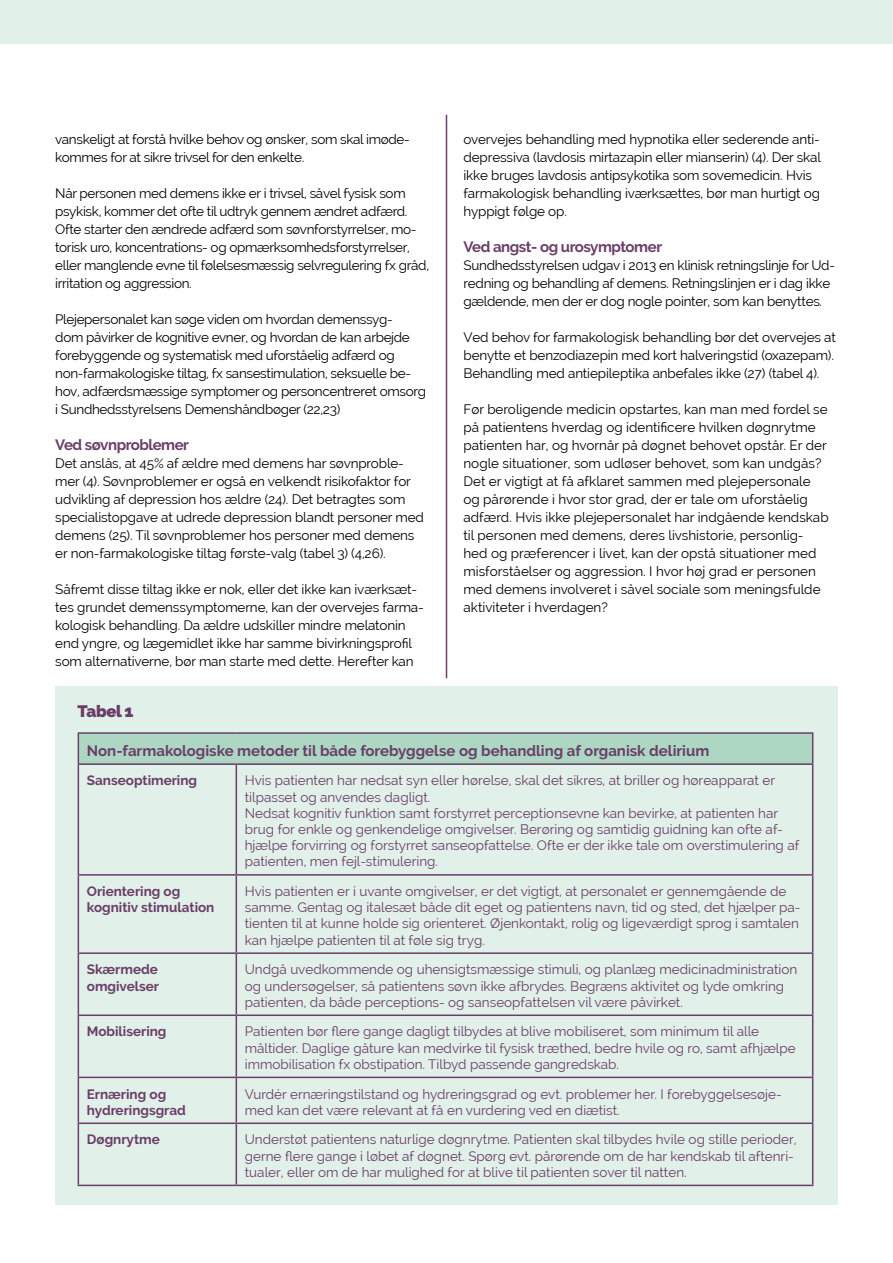
<style>
.page{position:relative;width:893px;height:1263px;background:#fff}
.page>*{position:absolute;margin:0;border:0;box-sizing:border-box;transform-origin:0 0}
.t1{font:900 16.5px "Raleway";letter-spacing:-.02em;color:#6a3e68}
.t2{font:700 15px "Raleway";color:#6a3e68}
.t3{font:700 15px "Raleway";letter-spacing:-.03em;color:#6a3e68}
.t4{font:13.5px/18px "Raleway";letter-spacing:-.01em;color:#000}
.t5{font:13.5px/16.2px "Raleway";color:#6a3e68}
.t6{font:700 13.5px/16.2px "Raleway";color:#6a3e68}
</style>
<div class="page">
<div style="left:0;top:0;width:893px;height:44px;background:#e1f0e8"></div>
<hr style="left:446px;top:115px;width:1px;height:563px;background:#6a3e68">
<div style="left:55px;top:686px;width:783px;height:519px;background:#e1f0e8"></div>
<div style="left:78px;top:733px;width:735px;height:31px;background:#add7c3"></div>
<hr style="left:78px;top:732px;width:158px;height:2px;background:#6a3e68">
<svg style="left:78px;top:734px;width:1px;height:29px"></svg>
<hr style="left:236px;top:732px;width:577px;height:2px;background:#6a3e68">
<svg style="left:812px;top:734px;width:1px;height:29px"></svg>
<hr style="left:78px;top:763px;width:158px;height:2px;background:#6a3e68">
<hr style="left:78px;top:765px;width:1px;height:109px;background:#6a3e68">
<hr style="left:236px;top:763px;width:577px;height:2px;background:#6a3e68">
<hr style="left:236px;top:765px;width:1px;height:109px;background:#6a3e68">
<hr style="left:812px;top:765px;width:1px;height:109px;background:#6a3e68">
<hr style="left:78px;top:874px;width:158px;height:2px;background:#6a3e68">
<hr style="left:78px;top:876px;width:1px;height:76px;background:#6a3e68">
<hr style="left:236px;top:874px;width:577px;height:2px;background:#6a3e68">
<hr style="left:236px;top:876px;width:1px;height:76px;background:#6a3e68">
<hr style="left:812px;top:876px;width:1px;height:76px;background:#6a3e68">
<hr style="left:78px;top:952px;width:158px;height:2px;background:#6a3e68">
<hr style="left:78px;top:954px;width:1px;height:60px;background:#6a3e68">
<hr style="left:236px;top:952px;width:577px;height:2px;background:#6a3e68">
<hr style="left:236px;top:954px;width:1px;height:60px;background:#6a3e68">
<hr style="left:812px;top:954px;width:1px;height:60px;background:#6a3e68">
<hr style="left:78px;top:1014px;width:158px;height:2px;background:#6a3e68">
<hr style="left:78px;top:1016px;width:1px;height:60px;background:#6a3e68">
<hr style="left:236px;top:1014px;width:577px;height:2px;background:#6a3e68">
<hr style="left:236px;top:1016px;width:1px;height:60px;background:#6a3e68">
<hr style="left:812px;top:1016px;width:1px;height:60px;background:#6a3e68">
<hr style="left:78px;top:1076px;width:158px;height:2px;background:#6a3e68">
<hr style="left:78px;top:1078px;width:1px;height:44px;background:#6a3e68">
<hr style="left:236px;top:1076px;width:577px;height:2px;background:#6a3e68">
<hr style="left:236px;top:1078px;width:1px;height:44px;background:#6a3e68">
<hr style="left:812px;top:1078px;width:1px;height:44px;background:#6a3e68">
<hr style="left:78px;top:1122px;width:158px;height:2px;background:#6a3e68">
<hr style="left:78px;top:1124px;width:1px;height:60px;background:#6a3e68">
<hr style="left:236px;top:1122px;width:577px;height:2px;background:#6a3e68">
<hr style="left:236px;top:1124px;width:1px;height:60px;background:#6a3e68">
<hr style="left:812px;top:1124px;width:1px;height:60px;background:#6a3e68">
<hr style="left:78px;top:1184px;width:158px;height:2px;background:#6a3e68">
<hr style="left:236px;top:1184px;width:577px;height:2px;background:#6a3e68">
<p class="t4" style="left:55px;top:130px;width:356px">vanskeligt at forstå hvilke behov og ønsker, som skal imøde&shy;kommes for at sikre trivsel for den enkelte.</p>
<p class="t4" style="left:55px;top:184px;width:375px">Når personen med demens ikke er i trivsel, såvel fysisk som psykisk, kommer det ofte til udtryk gennem ændret adfærd.<br>Ofte starter den ændrede adfærd som søvnforstyrrelser, mo&shy;torisk uro, koncentrations- og opmærksomhedsforstyrrelser, eller manglende evne til følelsesmæssig selvregulering fx gråd, irritation og aggression.</p>
<p class="t4" style="left:55px;top:310px;width:372px">Plejepersonalet kan søge viden om hvordan demenssyg-<br>dom påvirker de kognitive evner, og hvordan de kan arbejde forebyggende og systematisk med uforståelig adfærd og non-farmakologiske tiltag, fx sansestimulation, seksuelle be&shy;hov, adfærdsmæssige symptomer og personcentreret omsorg i Sundhedsstyrelsens Demenshåndbøger (22,23)</p>
<p class="t3" style="left:55px;top:436px;width:135px">Ved søvnproblemer</p>
<p class="t4" style="left:55px;top:454px;width:370px">Det anslås, at 45% af ældre med demens har søvnproble&shy;mer (4). Søvnproblemer er også en velkendt risikofaktor for udvikling af depression hos ældre (24). Det betragtes som specialistopgave at udrede depression blandt personer med demens (25). Til søvnproblemer hos personer med demens er non-farmakologiske tiltag første-valg (tabel 3) (4,26).</p>
<p class="t4" style="left:55px;top:580px;width:370px">Såfremt disse tiltag ikke er nok, eller det ikke kan iværksæt&shy;tes grundet demenssymptomerne, kan der overvejes farma&shy;kologisk behandling. Da ældre udskiller mindre melatonin end yngre, og lægemidlet ikke har samme bivirkningsprofil som alternativerne, bør man starte med dette. Herefter kan</p>
<p class="t1" style="left:78px;top:701px;width:58px">Tabel 1</p>
<p class="t4" style="left:463px;top:130px;width:359px">overvejes behandling med hypnotika eller sederende anti&shy;depressiva (lavdosis mirtazapin eller mianserin) (4). Der skal ikke bruges lavdosis antipsykotika som sovemedicin. Hvis farmakologisk behandling iværksættes, bør man hurtigt og hyppigt følge op.</p>
<p class="t3" style="left:463px;top:238px;width:200px">Ved angst- og urosymptomer</p>
<p class="t4" style="left:463px;top:256px;width:373px">Sundhedsstyrelsen udgav i 2013 en klinisk retningslinje for Ud&shy;redning og behandling af demens. Retningslinjen er i dag ikke gældende, men der er dog nogle pointer, som kan benyttes.</p>
<p class="t4" style="left:463px;top:328px;width:374px">Ved behov for farmakologisk behandling bør det overvejes at benytte et benzodiazepin med kort halveringstid (oxazepam).<br>Behandling med antiepileptika anbefales ikke (27) (tabel 4).</p>
<p class="t4" style="left:463px;top:400px;width:367px">Før beroligende medicin opstartes, kan man med fordel se på patientens hverdag og identificere hvilken døgnrytme patienten har, og hvornår på døgnet behovet opstår. Er der nogle situationer, som udløser behovet, som kan undgås?<br>Det er vigtigt at få afklaret sammen med plejepersonale og pårørende i hvor stor grad, der er tale om uforståelig adfærd. Hvis ikke plejepersonalet har indgående kendskab til personen med demens, deres livshistorie, personlig&shy;hed og præferencer i livet, kan der opstå situationer med misforståelser og aggression. I hvor høj grad er personen med demens involveret i såvel sociale som meningsfulde aktiviteter i hverdagen?</p>
<p class="t2" style="left:87px;top:742px;width:624px">Non-farmakologiske metoder til både forebyggelse og behandling af organisk delirium</p>
<p class="t6" style="left:87px;top:772px;width:112px">Sanseoptimering</p>
<p class="t5" style="left:245px;top:772px;width:556px">Hvis patienten har nedsat syn eller hørelse, skal det sikres, at briller og høreapparat er tilpasset og anvendes dagligt.<br>Nedsat kognitiv funktion samt forstyrret perceptionsevne kan bevirke, at patienten har brug for enkle og genkendelige omgivelser. Berøring og samtidig guidning kan ofte af&shy;hjælpe forvirring og forstyrret sanseopfattelse. Ofte er der ikke tale om overstimulering af patienten, men fejl-stimulering.</p>
<p class="t6" style="left:87px;top:883px;width:129px">Orientering og kognitiv stimulation</p>
<p class="t5" style="left:245px;top:883px;width:557px">Hvis patienten er i uvante omgivelser, er det vigtigt, at personalet er gennemgående de samme. Gentag og italesæt både dit eget og patientens navn, tid og sted, det hjælper pa&shy;tienten til at kunne holde sig orienteret. Øjenkontakt, rolig og ligeværdigt sprog i samtalen kan hjælpe patienten til at føle sig tryg.</p>
<p class="t6" style="left:87px;top:961px;width:74px">Skærmede omgivelser</p>
<p class="t5" style="left:245px;top:961px;width:554px">Undgå uvedkommende og uhensigtsmæssige stimuli, og planlæg medicinadministration og undersøgelser, så patientens søvn ikke afbrydes. Begræns aktivitet og lyde omkring patienten, da både perceptions- og sanseopfattelsen vil være påvirket.</p>
<p class="t6" style="left:87px;top:1024px;width:81px">Mobilisering</p>
<p class="t5" style="left:245px;top:1023px;width:552px">Patienten bør flere gange dagligt tilbydes at blive mobiliseret, som minimum til alle måltider. Daglige gåture kan medvirke til fysisk træthed, bedre hvile og ro, samt afhjælpe immobilisation fx obstipation. Tilbyd passende gangredskab.</p>
<p class="t6" style="left:87px;top:1086px;width:101px">Ernæring og hydreringsgrad</p>
<p class="t5" style="left:245px;top:1086px;width:538px">Vurdér ernæringstilstand og hydreringsgrad og evt. problemer her. I forebyggelsesøje&shy;med kan det være relevant at få en vurdering ved en diætist.</p>
<p class="t6" style="left:87px;top:1132px;width:75px">Døgnrytme</p>
<p class="t5" style="left:245px;top:1131px;width:553px">Understøt patientens naturlige døgnrytme. Patienten skal tilbydes hvile og stille perioder, gerne flere gange i løbet af døgnet. Spørg evt. pårørende om de har kendskab til aftenri&shy;tualer, eller om de har mulighed for at blive til patienten sover til natten.</p>
</div>
